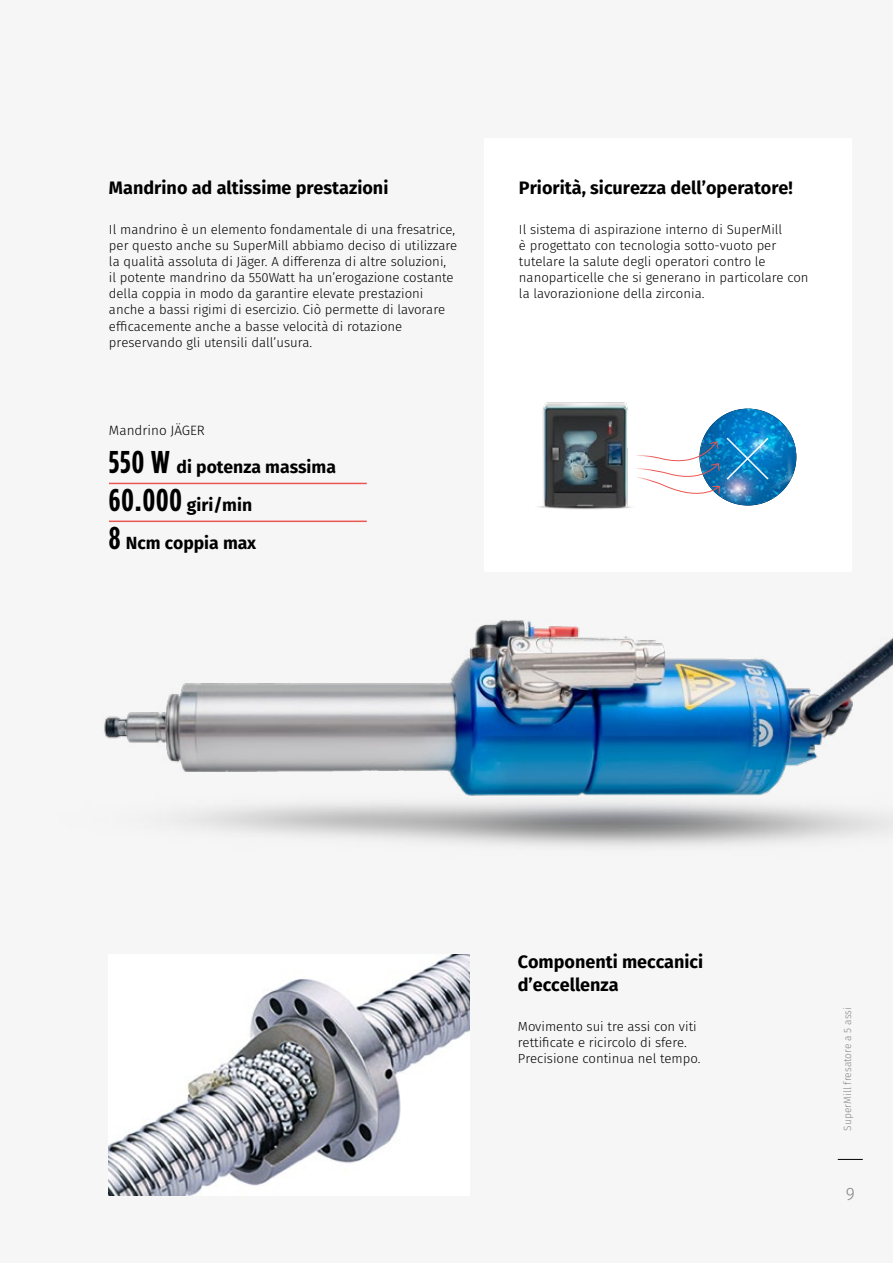
<style>
.page{position:relative;width:893px;height:1263px;background:#f6f6f6}
.page>*{position:absolute;margin:0;border:0;box-sizing:border-box;transform-origin:0 0}
.t1{font:700 18px/22.5px "Fira Sans";color:#000}
.t2{font:300 18px "Fira Sans";color:#878787}
.t3{font:700 17.55px/37.8px "Fira Sans";color:#000}
.t4{font:300 13.5px "Fira Sans";color:#000}
.t5{font:300 13.2px/16px "Fira Sans";color:#000}
.t6{font:300 10.5px "Fira Sans";color:#878787}
.s1{font-family:"Gotham Condensed";font-size:31.5px}
</style>
<div class="page">
<svg style="left:838px;top:1159px;width:25px;height:1px"></svg>
<img style="left:104px;top:620px;width:789px;height:227px">
<img style="left:109px;top:955px;width:361px;height:240px">
<div style="left:485px;top:138px;width:367px;height:434px;background:#fff"></div>
<img style="left:699px;top:409px;width:97px;height:96px;border-radius:48px">
<img style="left:538px;top:402px;width:94px;height:108px">
<img style="left:594px;top:436px;width:176px;height:63px">
<hr style="left:109px;top:483px;width:258px;height:1px;background:#ea5652">
<hr style="left:109px;top:521px;width:258px;height:1px;background:#ea5652">
<h1 class="t1" style="left:109px;top:176px;width:281px">Mandrino ad altissime prestazioni</h1>
<p class="t5" style="left:109px;top:221px;width:350px">Il mandrino è un elemento fondamentale di una fresatrice, per questo anche su SuperMill abbiamo deciso di utilizzare la qualità assoluta di Jäger. A differenza di altre soluzioni,<br>il potente mandrino da 550Watt ha un’erogazione costante della coppia in modo da garantire elevate prestazioni anche a bassi rigimi di esercizio. Ciò permette di lavorare efficacemente anche a basse velocità di rotazione preservando gli utensili dall’usura.</p>
<p class="t4" style="left:109px;top:421px;width:97px">Mandrino JÄGER</p>
<h2 class="t3" style="left:109px;top:448px;width:229px"><span class="s1">550 W</span> di potenza massima<br><span class="s1">60.000</span> giri/min<br><span class="s1">8</span> Ncm coppia max</h2>
<h1 class="t1" style="left:519px;top:176px;width:275px">Priorità, sicurezza dell’operatore!</h1>
<p class="t5" style="left:519px;top:221px;width:291px">Il sistema di aspirazione interno di SuperMill<br>è progettato con tecnologia sotto-vuoto per tutelare la salute degli operatori contro le nanoparticelle che si generano in particolare con la lavorazionione della zirconia.</p>
<h1 class="t1" style="left:518px;top:951px;width:187px">Componenti meccanici d’eccellenza</h1>
<p class="t5" style="left:518px;top:1018px;width:184px">Movimento sui tre assi con viti rettificate e ricircolo di sfere.<br>Precisione continua nel tempo.</p>
<p class="t6" style="left:840px;top:1130px;width:125px;rotate:-90deg">SuperMill fresatore a 5 assi</p>
<h1 class="t2" style="left:846px;top:1181px;width:11px">9</h1>
</div>
